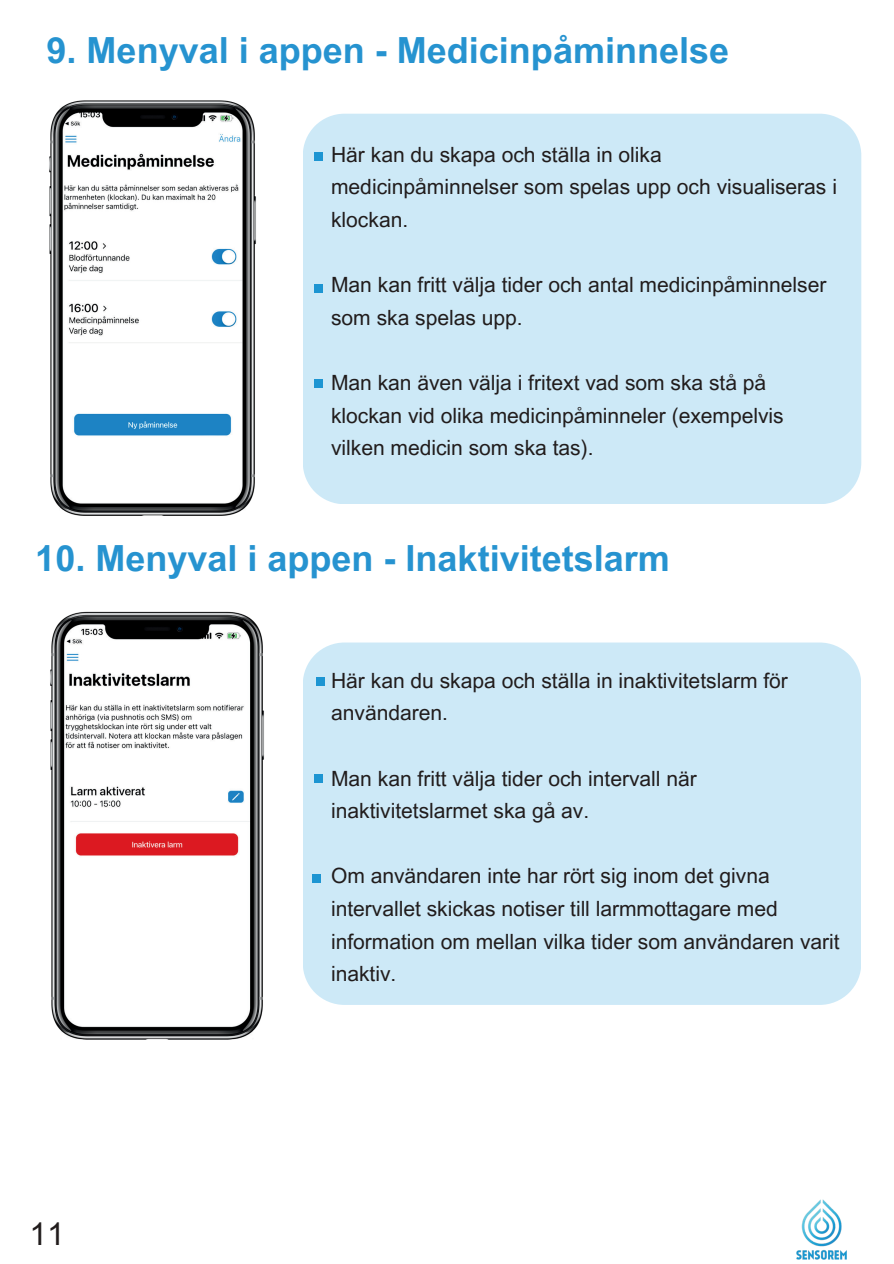
<style>
.page{position:relative;width:894px;height:1264px;background:#fff}
.page>*{position:absolute;margin:0;border:0;box-sizing:border-box;transform-origin:0 0}
.t1{font:700 36px "Arial MT Pro";color:#2693d0}
.t2{font:31.5px "Arial MT Pro";color:#211c1c}
.t3{font:21px/32.7px "Arial MT Pro";color:#211c1c}
</style>
<div class="page">
<div style="left:351px;top:642px;width:509px;height:362px;background:#cde9f7"></div>
<div style="left:342px;top:114px;width:519px;height:390px;background:#cde9f7"></div>
<img style="left:50px;top:611px;width:301px;height:429px">
<img style="left:49px;top:100px;width:293px;height:416px">
<img style="left:796px;top:1199px;width:50px;height:60px">
<h1 class="t1" style="left:47px;top:29px;width:684px">9. Menyval i appen - Medicinpåminnelse</h1>
<p class="t3" style="left:331px;top:139px;width:507px">Här kan du skapa och ställa in olika medicinpåminnelser som spelas upp och visualiseras i klockan.</p>
<p class="t3" style="left:331px;top:269px;width:496px">Man kan fritt välja tider och antal medicinpåminnelser som ska spelas upp.</p>
<p class="t3" style="left:331px;top:367px;width:454px">Man kan även välja i fritext vad som ska stå på klockan vid olika medicinpåminneler (exempelvis vilken medicin som ska tas).</p>
<h1 class="t1" style="left:35px;top:537px;width:636px">10. Menyval i appen - Inaktivitetslarm</h1>
<p class="t3" style="left:331px;top:665px;width:458px">Här kan du skapa och ställa in inaktivitetslarm för användaren.</p>
<p class="t3" style="left:331px;top:762px;width:367px">Man kan fritt välja tider och intervall när inaktivitetslarmet ska gå av.</p>
<h2 class="t2" style="left:29px;top:1215px;width:37px">11</h2>
<p class="t3" style="left:331px;top:860px;width:510px">Om användaren inte har rört sig inom det givna intervallet skickas notiser till larmmottagare med information om mellan vilka tider som användaren varit inaktiv.</p>
</div>
